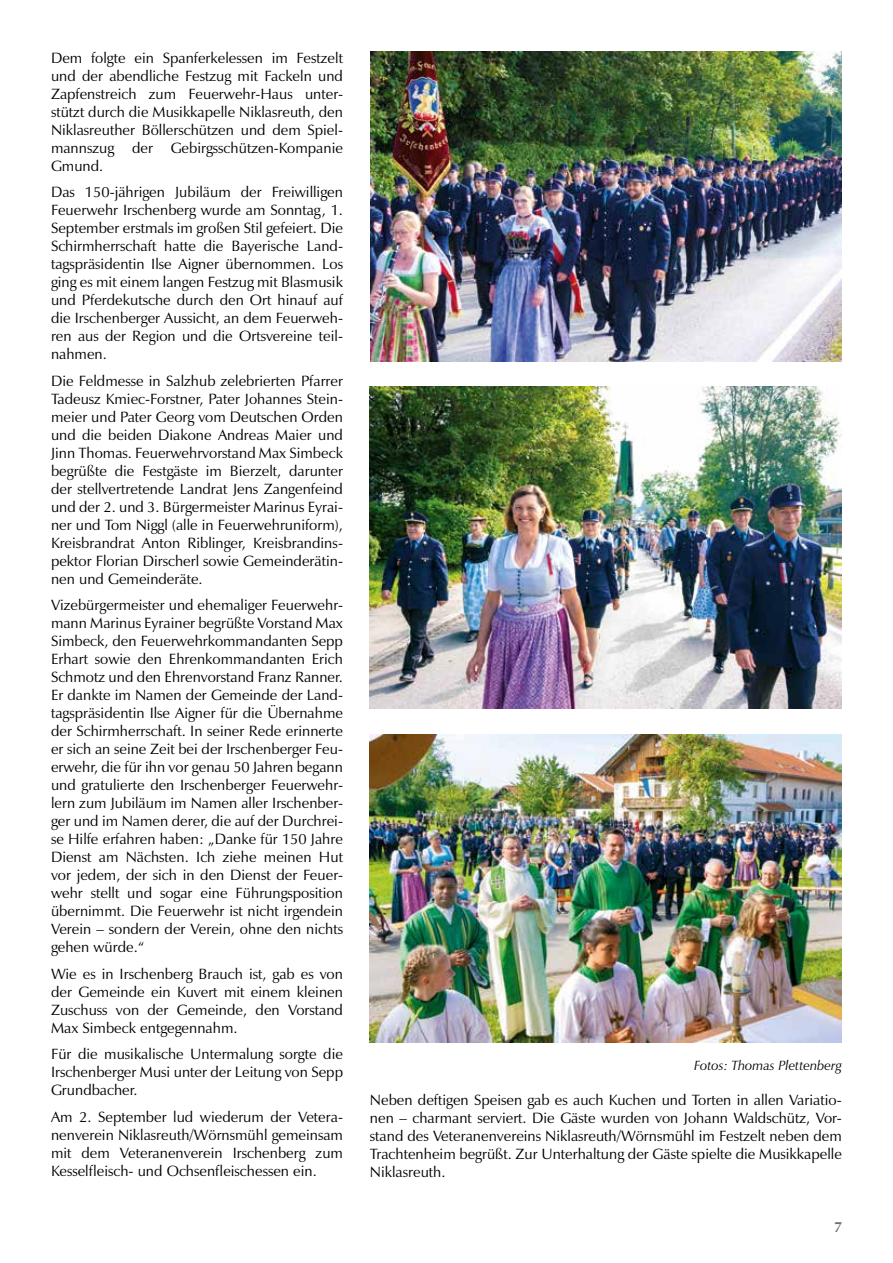
<style>
.page{position:relative;width:893px;height:1263px;background:#fff}
.page>*{position:absolute;margin:0;border:0;box-sizing:border-box;transform-origin:0 0}
.t1{font:15px/18px "Zapf Humanist 601 BT";color:#000;text-align:justify}
.t2{font:700 15px "Zapf Humanist 601 BT";color:#6e6e6e}
.t3{font:italic 13.5px "Zapf Humanist 601 BT";color:#000}
</style>
<div class="page">
<img style="left:371px;top:51px;width:471px;height:310px">
<img style="left:370px;top:386px;width:472px;height:322px">
<img style="left:370px;top:735px;width:472px;height:307px">
<p class="t1" style="left:51px;top:49px;width:293px">Dem folgte ein Spanferkelessen im Festzelt und der abendliche Festzug mit Fackeln und Zapfenstreich zum Feuerwehr-Haus unter&shy;stützt durch die Musikkapelle Niklasreuth, den Niklasreuther Böllerschützen und dem Spiel&shy;mannszug der Gebirgsschützen-Kompanie Gmund.</p>
<p class="t1" style="left:51px;top:183px;width:293px">Das 150-jährigen Jubiläum der Freiwilligen Feuerwehr Irschenberg wurde am Sonntag, 1.<br>September erstmals im großen Stil gefeiert. Die Schirmherrschaft hatte die Bayerische Land&shy;tagspräsidentin Ilse Aigner übernommen. Los ging es mit einem langen Festzug mit Blasmusik und Pferdekutsche durch den Ort hinauf auf die Irschenberger Aussicht, an dem Feuerweh&shy;ren aus der Region und die Ortsvereine teil&shy;nahmen.</p>
<p class="t1" style="left:51px;top:372px;width:293px">Die Feldmesse in Salzhub zelebrierten Pfarrer Tadeusz Kmiec-Forstner, Pater Johannes Stein&shy;meier und Pater Georg vom Deutschen Orden und die beiden Diakone Andreas Maier und Jinn Thomas. Feuerwehrvorstand Max Simbeck begrüßte die Festgäste im Bierzelt, darunter der stellvertretende Landrat Jens Zangenfeind und der 2. und 3. Bürgermeister Marinus Eyrai&shy;ner und Tom Niggl (alle in Feuerwehruniform), Kreisbrandrat Anton Riblinger, Kreisbrandins&shy;pektor Florian Dirscherl sowie Gemeinderätin&shy;nen und Gemeinderäte.</p>
<p class="t1" style="left:51px;top:596px;width:294px">Vizebürgermeister und ehemaliger Feuerwehr&shy;mann Marinus Eyrainer begrüßte Vorstand Max Simbeck, den Feuerwehrkommandanten Sepp Erhart sowie den Ehrenkommandanten Erich Schmotz und den Ehrenvorstand Franz Ranner.<br>Er dankte im Namen der Gemeinde der Land&shy;tagspräsidentin Ilse Aigner für die Übernahme der Schirmherrschaft. In seiner Rede erinnerte er sich an seine Zeit bei der Irschenberger Feu&shy;erwehr, die für ihn vor genau 50 Jahren begann und gratulierte den Irschenberger Feuerwehr&shy;lern zum Jubiläum im Namen aller Irschenber&shy;ger und im Namen derer, die auf der Durchrei&shy;se Hilfe erfahren haben: „Danke für 150 Jahre Dienst am Nächsten. Ich ziehe meinen Hut vor jedem, der sich in den Dienst der Feuer&shy;wehr stellt und sogar eine Führungsposition übernimmt. Die Feuerwehr ist nicht irgendein Verein – sondern der Verein, ohne den nichts gehen würde.“</p>
<p class="t1" style="left:51px;top:965px;width:293px">Wie es in Irschenberg Brauch ist, gab es von der Gemeinde ein Kuvert mit einem kleinen Zuschuss von der Gemeinde, den Vorstand Max Simbeck entgegennahm.</p>
<p class="t1" style="left:51px;top:1045px;width:294px">Für die musikalische Untermalung sorgte die Irschenberger Musi unter der Leitung von Sepp Grundbacher.</p>
<p class="t1" style="left:51px;top:1108px;width:293px">Am 2. September lud wiederum der Vetera&shy;nenverein Niklasreuth/Wörnsmühl gemeinsam mit dem Veteranenverein Irschenberg zum Kesselfleisch- und Ochsenfleischessen ein.</p>
<p class="t3" style="left:694px;top:1057px;width:149px">Fotos: Thomas Plettenberg</p>
<p class="t1" style="left:370px;top:1090px;width:473px">Neben deftigen Speisen gab es auch Kuchen und Torten in allen Variatio&shy;nen – charmant serviert. Die Gäste wurden von Johann Waldschütz, Vor&shy;stand des Veteranenvereins Niklasreuth/Wörnsmühl im Festzelt neben dem Trachtenheim begrüßt. Zur Unterhaltung der Gäste spielte die Musikkapelle Niklasreuth.</p>
<p class="t2" style="left:834px;top:1218px;width:10px">7</p>
</div>
